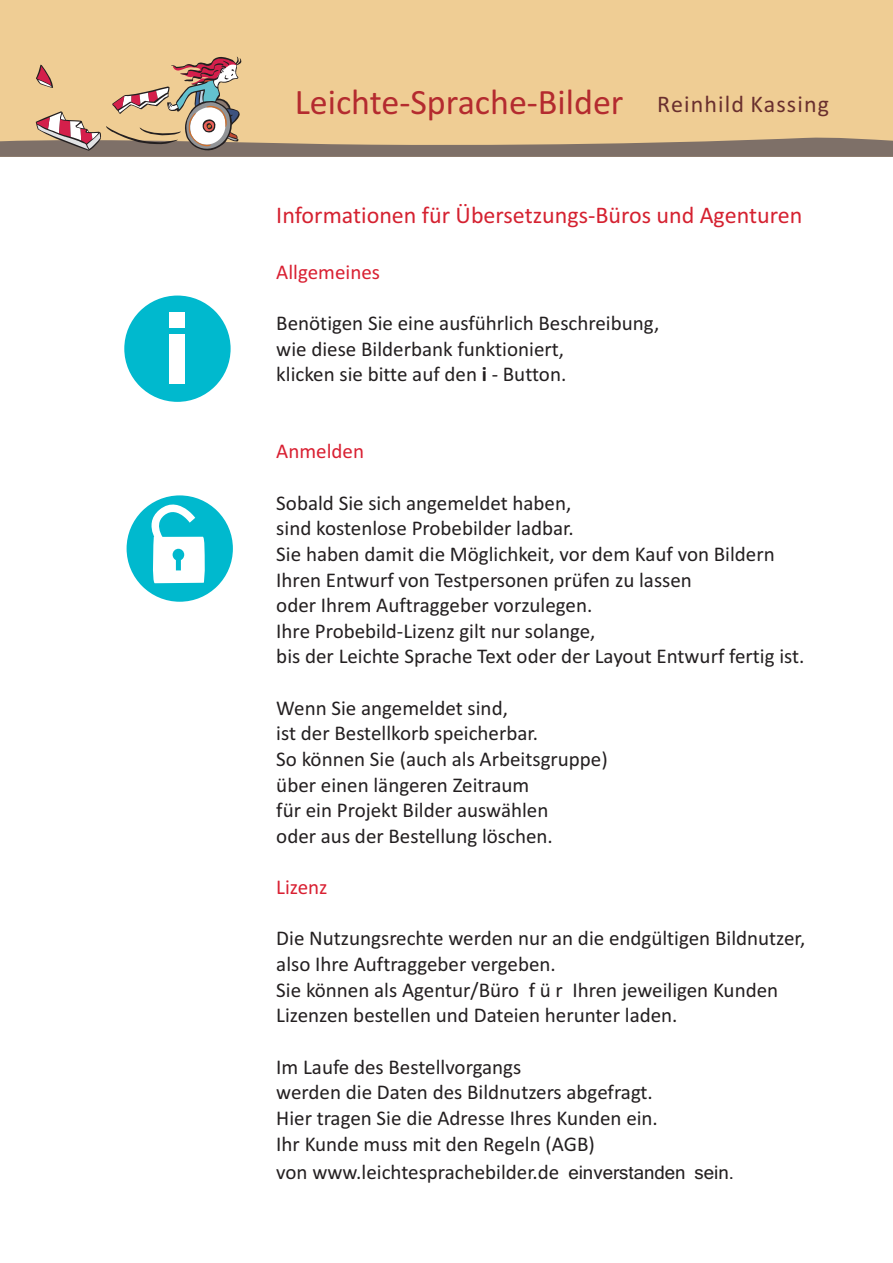
<style>
.page{position:relative;width:893px;height:1263px;background:#fff}
.page>*{position:absolute;margin:0;border:0;box-sizing:border-box;transform-origin:0 0}
.t1{font:36px "Calibri";color:#b42b2f}
.t2{font:24px "Calibri";color:#d52130}
.t3{font:21px/25.7px "Calibri";color:#231f20}
.t4{font:21px "Calibri";color:#d92032}
.s1{font-size:24px;color:#692f2e}
.s2{font-weight:700}
.s3{font-family:"Mangal";font-size:18px}
</style>
<div class="page">
<div style="left:0;top:1px;width:893px;height:156px;background:#efcd94"></div>
<svg style="left:0;top:56px;width:893px;height:101px"></svg>
<svg style="left:124px;top:296px;width:107px;height:106px"></svg>
<svg style="left:127px;top:495px;width:106px;height:107px"></svg>
<div style="left:169px;top:334px;width:16px;height:50px;background:#fff"></div>
<div style="left:169px;top:312px;width:16px;height:16px;background:#fff"></div>
<h1 class="t1" style="left:295px;top:87px;width:536px">Leichte-Sprache-Bilder <span class="s1">Reinhild Kassing</span></h1>
<p class="t2" style="left:276px;top:205px;width:527px">Informationen für Übersetzungs-Büros und Agenturen</p>
<p class="t4" style="left:276px;top:263px;width:105px">Allgemeines</p>
<p class="t3" style="left:276px;top:312px;width:384px">Benötigen Sie eine ausführlich Beschreibung, wie diese Bilderbank funktioniert,<br>klicken sie bitte auf den <span class="s2">i</span> - Button.</p>
<p class="t4" style="left:276px;top:443px;width:89px">Anmelden</p>
<p class="t3" style="left:276px;top:491px;width:530px">Sobald Sie sich angemeldet haben,<br>sind kostenlose Probebilder ladbar.<br>Sie haben damit die Möglichkeit, vor dem Kauf von Bildern Ihren Entwurf von Testpersonen prüfen zu lassen<br>oder Ihrem Auftraggeber vorzulegen.<br>Ihre Probebild-Lizenz gilt nur solange,<br>bis der Leichte Sprache Text oder der Layout Entwurf fertig ist.</p>
<p class="t3" style="left:276px;top:697px;width:333px">Wenn Sie angemeldet sind,<br>ist der Bestellkorb speicherbar.<br>So können Sie (auch als Arbeitsgruppe) über einen längeren Zeitraum<br>für ein Projekt Bilder auswählen<br>oder aus der Bestellung löschen.</p>
<p class="t4" style="left:276px;top:878px;width:53px">Lizenz</p>
<p class="t3" style="left:276px;top:927px;width:530px">Die Nutzungsrechte werden nur an die endgültigen Bildnutzer, also Ihre Auftraggeber vergeben.<br>Sie können als Agentur/Büro f ü r Ihren jeweiligen Kunden Lizenzen bestellen und Dateien herunter laden.</p>
<p class="t3" style="left:276px;top:1055px;width:383px">Im Laufe des Bestellvorgangs<br>werden die Daten des Bildnutzers abgefragt.<br>Hier tragen Sie die Adresse Ihres Kunden ein.<br>Ihr Kunde muss mit den Regeln (AGB)</p>
<p class="t3" style="left:276px;top:1160px;width:459px">von www.leichtesprachebilder.de <span class="s3">einverstanden sein.</span></p>
</div>
